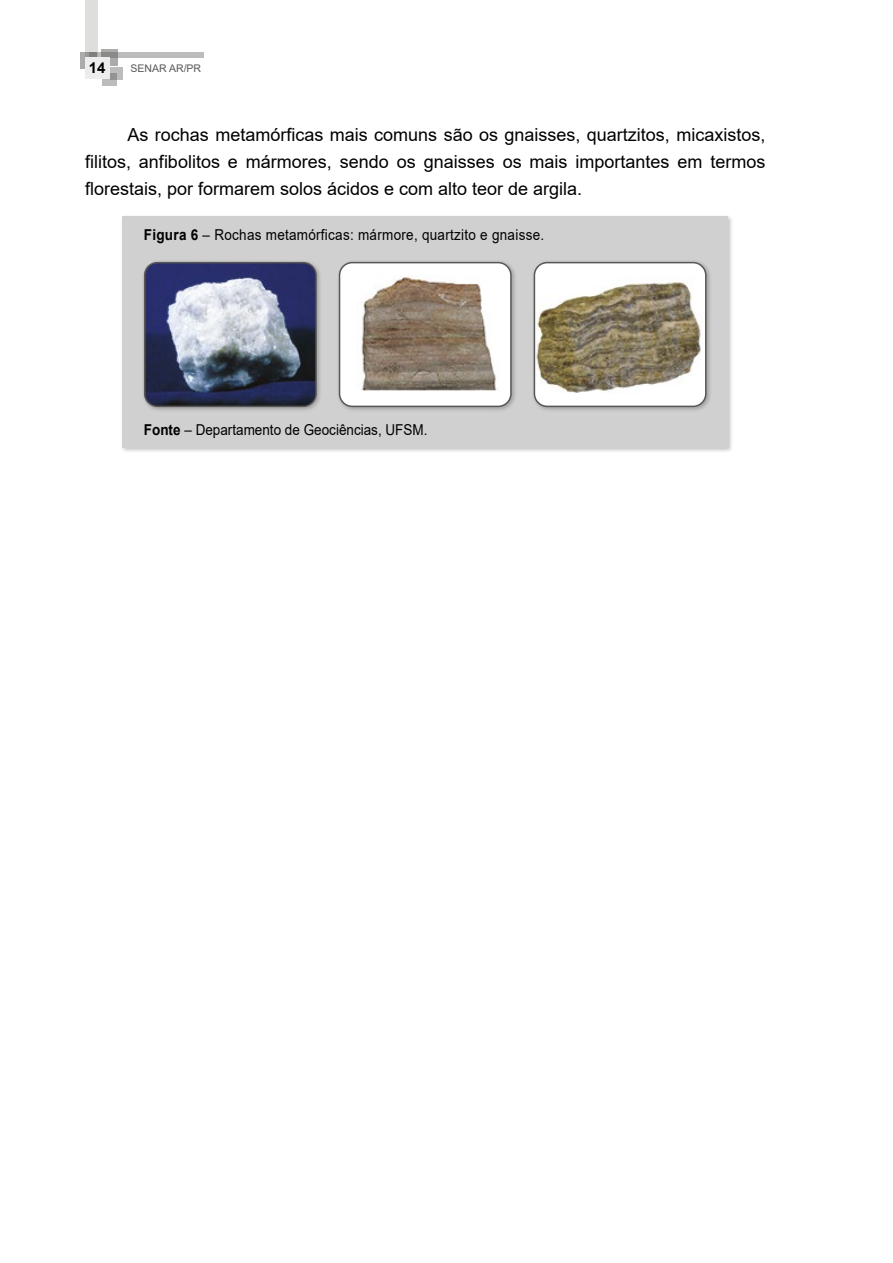
<style>
.page{position:relative;width:893px;height:1263px;background:#fff}
.page>*{position:absolute;margin:0;border:0;box-sizing:border-box;transform-origin:0 0}
.t1{font:18px/27px "Arial";color:#000;text-align:justify}
.t2{font:15px "Arial";letter-spacing:.02em;color:#000;scale:.9 1}
.t3{font:15px "Arial";color:#000;scale:.9 1}
.t4{font:700 15px "Arial";color:#000}
.t5{font:10.5px "Arial";color:#575756}
.s1{font-weight:700}
</style>
<div class="page">
<svg style="left:102px;top:73px;width:15px;height:12px"></svg>
<svg style="left:111px;top:67px;width:12px;height:12px"></svg>
<div style="left:80px;top:52px;width:17px;height:16px;background:#ababaa"></div>
<svg style="left:101px;top:50px;width:17px;height:16px"></svg>
<svg style="left:97px;top:52px;width:107px;height:6px"></svg>
<svg style="left:85px;top:0;width:12px;height:58px"></svg>
<div style="left:85px;top:58px;width:24px;height:21px;background:#ededed"></div>
<div style="left:120px;top:214px;width:613px;height:239px;background:#000;opacity:.25"></div>
<div style="left:123px;top:216px;width:605px;height:232px;background:#d0d0d0"></div>
<div style="left:142px;top:260px;width:180px;height:153px;background:#000;opacity:.25"></div>
<img style="left:145px;top:263px;width:171px;height:143px">
<div style="left:144px;top:262px;width:173px;height:145px;border:2px solid #575756;border-radius:13px"></div>
<div style="left:337px;top:260px;width:180px;height:153px;background:#000;opacity:.25"></div>
<div style="left:340px;top:263px;width:171px;height:143px;background:#fff;border-radius:13px"></div>
<img style="left:361px;top:277px;width:136px;height:114px">
<div style="left:339px;top:262px;width:173px;height:145px;border:2px solid #575756;border-radius:13px"></div>
<div style="left:532px;top:260px;width:180px;height:153px;background:#000;opacity:.25"></div>
<div style="left:534px;top:263px;width:172px;height:143px;background:#fff;border-radius:13px"></div>
<img style="left:537px;top:281px;width:164px;height:112px">
<div style="left:534px;top:262px;width:173px;height:145px;border:2px solid #575756;border-radius:13px"></div>
<p class="t4" style="left:89px;top:57px;width:18px">14</p>
<p class="t5" style="left:131px;top:61px;width:72px">SENAR AR/PR</p>
<p class="t1" style="left:85px;top:121px;width:682px;text-indent:43px">As rochas metamórficas mais comuns são os gnaisses, quartzitos, micaxistos, filitos, anfibolitos e mármores, sendo os gnaisses os mais importantes em termos florestais, por formarem solos ácidos e com alto teor de argila.</p>
<p class="t2" style="left:144px;top:224px;width:446px"><span class="s1">Figura 6</span> – Rochas metamórficas: mármore, quartzito e gnaisse.</p>
<p class="t3" style="left:144px;top:419px;width:317px"><span class="s1">Fonte</span> – Departamento de Geociências, UFSM.</p>
</div>
